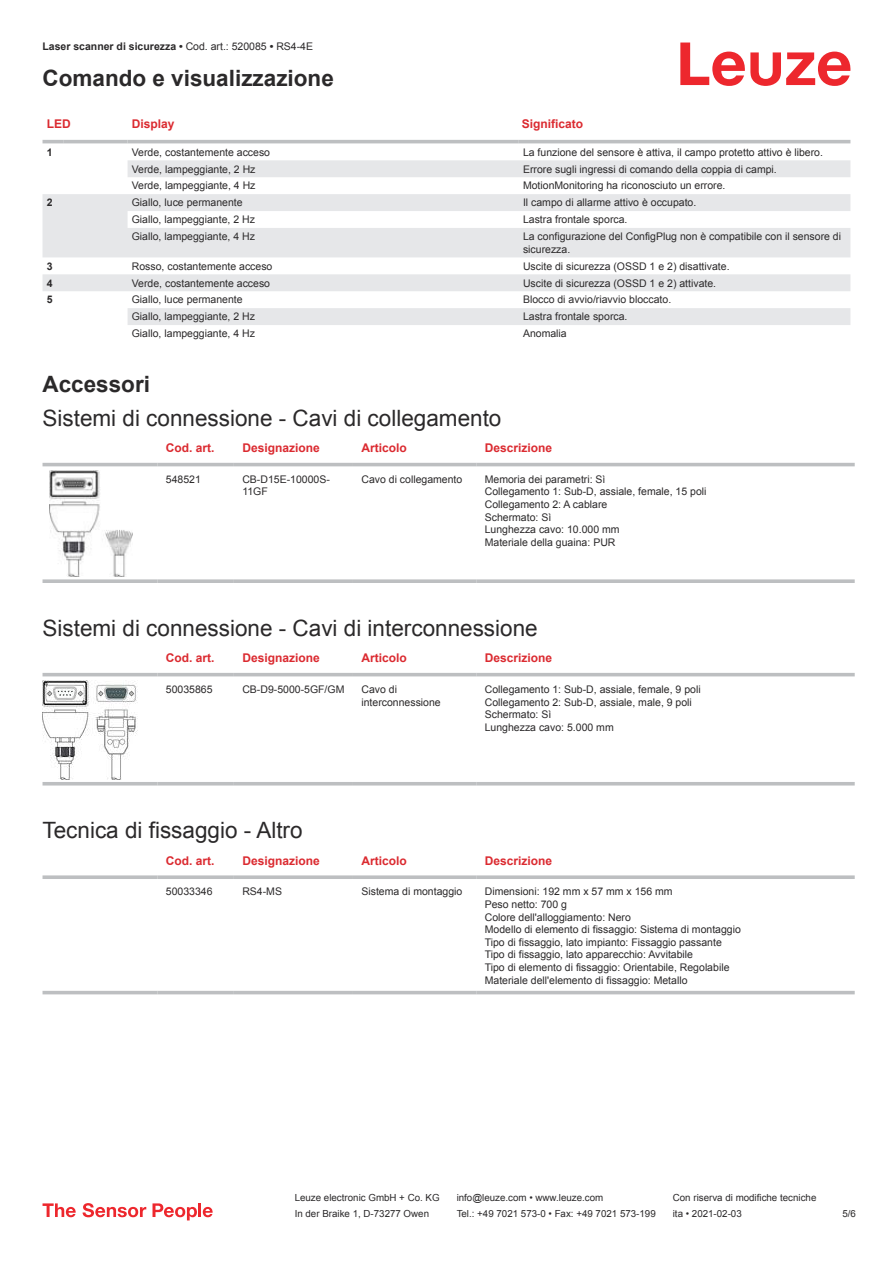
<style>
.page{position:relative;width:893px;height:1263px;background:#fff}
.page>*{position:absolute;margin:0;border:0;box-sizing:border-box;transform-origin:0 0}
.t1{font:22.5px "Arial";color:#2b292a}
.t2{font:700 22.5px "Arial";color:#2b292a}
.t3{font:700 12px "Arial";color:#db2a30}
.t4{font:10.5px/12.6px "Arial";color:#2b292a}
.t5{font:700 10.5px "Arial";color:#2b292a}
.t6{font:9.75px "Arial";color:#2b292a}
.s1{font-weight:400}
</style>
<div class="page">
<svg style="left:680px;top:43px;width:170px;height:43px"></svg>
<svg style="left:43px;top:143px;width:807px;height:1px"></svg>
<svg style="left:43px;top:160px;width:807px;height:165px;fill:#e6e7e9"></svg>
<hr style="left:43px;top:140px;width:21px;height:3px;background:#bdbfc1">
<hr style="left:64px;top:140px;width:64px;height:3px;background:#bdbfc1">
<hr style="left:128px;top:140px;width:391px;height:3px;background:#bdbfc1">
<hr style="left:519px;top:140px;width:331px;height:3px;background:#bdbfc1">
<svg style="left:43px;top:462px;width:812px;height:54px"></svg>
<hr style="left:43px;top:463px;width:114px;height:3px;background:#bdbfc1">
<hr style="left:157px;top:463px;width:77px;height:3px;background:#bdbfc1">
<hr style="left:234px;top:463px;width:119px;height:3px;background:#bdbfc1">
<hr style="left:353px;top:463px;width:123px;height:3px;background:#bdbfc1">
<hr style="left:476px;top:463px;width:379px;height:3px;background:#bdbfc1">
<svg style="left:43px;top:579px;width:114px;height:4px"></svg>
<svg style="left:157px;top:579px;width:77px;height:4px"></svg>
<svg style="left:234px;top:579px;width:119px;height:4px"></svg>
<svg style="left:353px;top:579px;width:123px;height:4px"></svg>
<svg style="left:476px;top:579px;width:379px;height:4px;background:#c3c5c7"></svg>
<img style="left:50px;top:471px;width:83px;height:106px">
<svg style="left:43px;top:676px;width:812px;height:110px"></svg>
<hr style="left:43px;top:673px;width:114px;height:3px;background:#bdbfc1">
<hr style="left:157px;top:673px;width:77px;height:3px;background:#bdbfc1">
<hr style="left:234px;top:673px;width:119px;height:3px;background:#bdbfc1">
<hr style="left:353px;top:673px;width:123px;height:3px;background:#bdbfc1">
<hr style="left:476px;top:673px;width:379px;height:3px;background:#bdbfc1">
<hr style="left:43px;top:782px;width:114px;height:3px;background:#bdbfc1">
<hr style="left:157px;top:782px;width:77px;height:3px;background:#bdbfc1">
<hr style="left:234px;top:782px;width:119px;height:3px;background:#bdbfc1">
<hr style="left:353px;top:782px;width:123px;height:3px;background:#bdbfc1">
<hr style="left:476px;top:782px;width:379px;height:3px;background:#bdbfc1">
<img style="left:43px;top:681px;width:97px;height:98px">
<svg style="left:43px;top:990px;width:812px;height:5px;fill:#eff0f0"></svg>
<svg style="left:43px;top:875px;width:114px;height:4px"></svg>
<svg style="left:157px;top:875px;width:77px;height:4px"></svg>
<svg style="left:234px;top:875px;width:119px;height:4px"></svg>
<svg style="left:353px;top:875px;width:123px;height:4px"></svg>
<svg style="left:476px;top:875px;width:379px;height:4px;background:#c4c5c7"></svg>
<hr style="left:43px;top:991px;width:114px;height:3px;background:#bdbfc1">
<hr style="left:157px;top:991px;width:77px;height:3px;background:#bdbfc1">
<hr style="left:234px;top:991px;width:119px;height:3px;background:#bdbfc1">
<hr style="left:353px;top:991px;width:123px;height:3px;background:#bdbfc1">
<hr style="left:476px;top:991px;width:379px;height:3px;background:#bdbfc1">
<svg style="left:43px;top:1203px;width:33px;height:14px"></svg>
<svg style="left:83px;top:1203px;width:63px;height:14px"></svg>
<svg style="left:153px;top:1203px;width:44px;height:17px"></svg>
<hr style="left:198px;top:1203px;width:3px;height:14px;background:#ed272d">
<svg style="left:203px;top:1207px;width:10px;height:10px"></svg>
<p class="t5" style="left:43px;top:43px;width:272px">Laser scanner di sicurezza • <span class="s1">Cod. art.: 520085</span> • <span class="s1">RS4-4E</span></p>
<h1 class="t2" style="left:43px;top:70px;width:293px">Comando e visualizzazione</h1>
<p class="t3" style="left:47px;top:119px;width:25px">LED</p>
<p class="t3" style="left:132px;top:119px;width:44px">Display</p>
<p class="t3" style="left:522px;top:119px;width:63px">Significato</p>
<p class="t5" style="left:47px;top:148px;width:7px">1</p>
<p class="t4" style="left:132px;top:147px;width:140px">Verde, costantemente acceso</p>
<p class="t4" style="left:523px;top:147px;width:301px">La funzione del sensore è attiva, il campo protetto attivo è libero.</p>
<p class="t4" style="left:132px;top:163px;width:125px">Verde, lampeggiante, 2 Hz</p>
<p class="t4" style="left:523px;top:163px;width:255px">Errore sugli ingressi di comando della coppia di campi.</p>
<p class="t4" style="left:132px;top:180px;width:125px">Verde, lampeggiante, 4 Hz</p>
<p class="t4" style="left:523px;top:180px;width:204px">MotionMonitoring ha riconosciuto un errore.</p>
<p class="t5" style="left:47px;top:199px;width:7px">2</p>
<p class="t4" style="left:132px;top:197px;width:112px">Giallo, luce permanente</p>
<p class="t4" style="left:523px;top:197px;width:175px">Il campo di allarme attivo è occupato.</p>
<p class="t4" style="left:132px;top:214px;width:125px">Giallo, lampeggiante, 2 Hz</p>
<p class="t4" style="left:523px;top:214px;width:106px">Lastra frontale sporca.</p>
<p class="t4" style="left:132px;top:231px;width:125px">Giallo, lampeggiante, 4 Hz</p>
<p class="t4" style="left:523px;top:231px;width:320px">La configurazione del ConfigPlug non è compatibile con il sensore di sicurezza.</p>
<p class="t5" style="left:47px;top:262px;width:7px">3</p>
<p class="t4" style="left:132px;top:261px;width:142px">Rosso, costantemente acceso</p>
<p class="t4" style="left:523px;top:261px;width:208px">Uscite di sicurezza (OSSD 1 e 2) disattivate.</p>
<p class="t5" style="left:47px;top:279px;width:7px">4</p>
<p class="t4" style="left:132px;top:277px;width:140px">Verde, costantemente acceso</p>
<p class="t4" style="left:523px;top:277px;width:195px">Uscite di sicurezza (OSSD 1 e 2) attivate.</p>
<p class="t5" style="left:47px;top:296px;width:7px">5</p>
<p class="t4" style="left:132px;top:294px;width:112px">Giallo, luce permanente</p>
<p class="t4" style="left:523px;top:294px;width:150px">Blocco di avvio/riavvio bloccato.</p>
<p class="t4" style="left:132px;top:311px;width:125px">Giallo, lampeggiante, 2 Hz</p>
<p class="t4" style="left:523px;top:311px;width:106px">Lastra frontale sporca.</p>
<p class="t4" style="left:132px;top:328px;width:125px">Giallo, lampeggiante, 4 Hz</p>
<p class="t4" style="left:523px;top:328px;width:45px">Anomalia</p>
<h1 class="t2" style="left:43px;top:376px;width:109px">Accessori</h1>
<h1 class="t1" style="left:43px;top:409px;width:460px">Sistemi di connessione - Cavi di collegamento</h1>
<p class="t3" style="left:166px;top:443px;width:50px">Cod. art.</p>
<p class="t3" style="left:242px;top:443px;width:79px">Designazione</p>
<p class="t3" style="left:361px;top:443px;width:47px">Articolo</p>
<p class="t3" style="left:485px;top:443px;width:69px">Descrizione</p>
<p class="t4" style="left:166px;top:474px;width:37px">548521</p>
<p class="t4" style="left:242px;top:474px;width:89px">CB-D15E-10000S-<br>11GF</p>
<p class="t4" style="left:361px;top:474px;width:102px">Cavo di collegamento</p>
<p class="t4" style="left:485px;top:474px;width:223px">Memoria dei parametri: Sì<br>Collegamento 1: Sub-D, assiale, female, 15 poli<br>Collegamento 2: A cablare<br>Schermato: Sì<br>Lunghezza cavo: 10.000 mm<br>Materiale della guaina: PUR</p>
<h1 class="t1" style="left:43px;top:619px;width:497px">Sistemi di connessione - Cavi di interconnessione</h1>
<p class="t3" style="left:166px;top:653px;width:50px">Cod. art.</p>
<p class="t3" style="left:242px;top:653px;width:79px">Designazione</p>
<p class="t3" style="left:361px;top:653px;width:47px">Articolo</p>
<p class="t3" style="left:485px;top:653px;width:69px">Descrizione</p>
<p class="t4" style="left:166px;top:684px;width:48px">50035865</p>
<p class="t4" style="left:242px;top:684px;width:104px">CB-D9-5000-5GF/ GM</p>
<p class="t4" style="left:361px;top:684px;width:81px">Cavo di interconnessione</p>
<p class="t4" style="left:485px;top:684px;width:217px">Collegamento 1: Sub-D, assiale, female, 9 poli<br>Collegamento 2: Sub-D, assiale, male, 9 poli<br>Schermato: Sì<br>Lunghezza cavo: 5.000 mm</p>
<h1 class="t1" style="left:43px;top:822px;width:262px">Tecnica di fissaggio - Altro</h1>
<p class="t3" style="left:166px;top:856px;width:50px">Cod. art.</p>
<p class="t3" style="left:242px;top:856px;width:79px">Designazione</p>
<p class="t3" style="left:361px;top:856px;width:47px">Articolo</p>
<p class="t3" style="left:485px;top:856px;width:69px">Descrizione</p>
<p class="t4" style="left:166px;top:886px;width:48px">50033346</p>
<p class="t4" style="left:242px;top:886px;width:41px">RS4-MS</p>
<p class="t4" style="left:361px;top:886px;width:102px">Sistema di montaggio</p>
<p class="t4" style="left:485px;top:886px;width:258px">Dimensioni: 192 mm x 57 mm x 156 mm<br>Peso netto: 700 g<br>Colore dell'alloggiamento: Nero<br>Modello di elemento di fissaggio: Sistema di montaggio Tipo di fissaggio, lato impianto: Fissaggio passante Tipo di fissaggio, lato apparecchio: Avvitabile<br>Tipo di elemento di fissaggio: Orientabile, Regolabile Materiale dell'elemento di fissaggio: Metallo</p>
<p class="t6" style="left:295px;top:1194px;width:146px">Leuze electronic GmbH + Co. KG</p>
<p class="t6" style="left:457px;top:1194px;width:148px">info@leuze.com • www.leuze.com</p>
<p class="t6" style="left:673px;top:1194px;width:145px">Con riserva di modifiche tecniche</p>
<p class="t6" style="left:295px;top:1210px;width:136px">In der Braike 1, D-73277 Owen</p>
<p class="t6" style="left:457px;top:1210px;width:201px">Tel.: +49 7021 573-0 • Fax: +49 7021 573-199</p>
<p class="t6" style="left:673px;top:1210px;width:70px">ita • 2021-02-03</p>
<p class="t6" style="left:842px;top:1210px;width:15px">5 /6</p>
</div>
